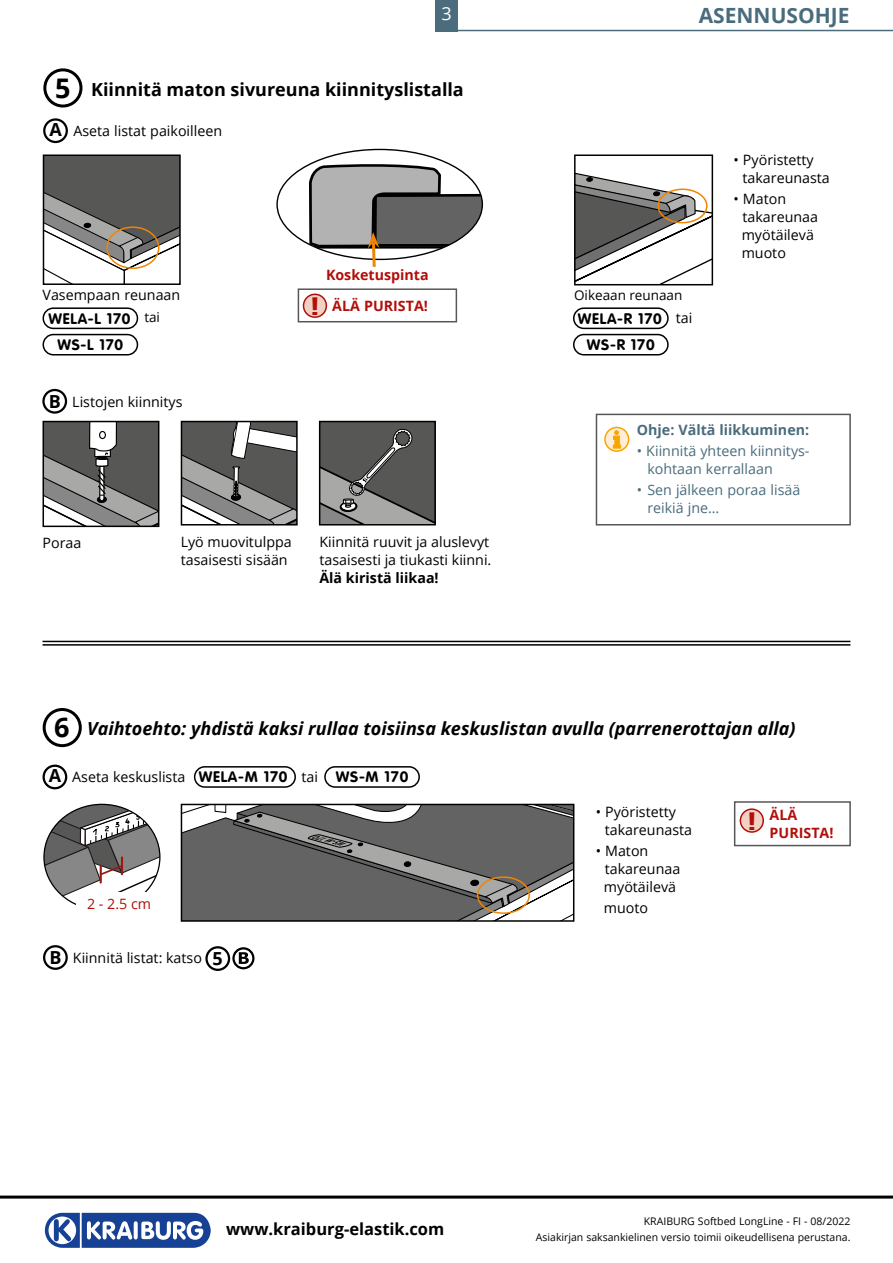
<style>
.page{position:relative;width:893px;height:1263px;background:#fff}
.page>*{position:absolute;margin:0;border:0;box-sizing:border-box;transform-origin:0 0}
.t1{font:700 27px "Open Sans";color:#000}
.t2{font:700 24px "Verdana";color:#b20f0a}
.t3{font:700 21px "Open Sans";color:#4a6c7d}
.t4{font:italic 700 18px "Open Sans";color:#000}
.t5{font:700 18px "Open Sans";color:#000}
.t6{font:18px "Open Sans";color:#fff}
.t7{font:700 16.5px "Open Sans";color:#000}
.t8{font:15px "VAG Rounded Bold";letter-spacing:.05em;color:#000}
.t9{font:14.25px/18px "Open Sans";color:#000}
.t10{font:14.25px/18px "Open Sans";color:#4a6c7d}
.t11{font:700 14.25px/18px "Open Sans";color:#b20f0a}
.t12{font:700 14.25px "Open Sans";color:#4a6c7d}
.t13{font:700 14.25px "Open Sans";color:#000}
.t14{font:14.25px "Open Sans";color:#b20f0a}
.t15{font:13.5px "Open Sans";color:#000}
.t16{font:10.5px/15px "Open Sans";color:#000;text-align:right}
.s1{font-size:27px}
.s2{font-weight:700;font-size:18px}
.s3{font-family:"Verdana";font-size:24px}
.s4{font-family:"Open Sans";font-size:13.5px}
.s5{font-family:"VAG Rounded Bold";font-size:15px}
</style>
<div class="page">
<div style="left:43px;top:708px;width:39px;height:39px;border:3px solid #000;border-radius:50%"></div>
<div style="left:43px;top:765px;width:24px;height:24px;border:2px solid #000;border-radius:50%"></div>
<hr style="left:43px;top:641px;width:807px;height:1px;background:#000">
<hr style="left:43px;top:644px;width:807px;height:2px;background:#000">
<svg style="left:44px;top:804px;width:115px;height:101px"></svg>
<div style="left:77px;top:892px;width:85px;height:21px;background:#fff"></div>
<svg style="left:184px;top:807px;width:387px;height:112px;background:#747372"></svg>
<div style="left:181px;top:804px;width:393px;height:118px;border:2px solid #000"></div>
<div style="left:477px;top:876px;width:53px;height:38px;border:2px solid #ee8503;border-radius:50%"></div>
<div style="left:194px;top:766px;width:102px;height:22px;border:2px solid #000;border-radius:10px"></div>
<div style="left:435px;top:0;width:23px;height:31px;background:#4a6c7d"></div>
<hr style="left:438px;top:30px;width:455px;height:1px;background:#4a6c7d">
<svg style="left:44px;top:1212px;width:167px;height:36px"></svg>
<hr style="left:0;top:1195px;width:893px;height:3px;background:#000">
<div style="left:43px;top:307px;width:95px;height:22px;border:2px solid #000;border-radius:10px"></div>
<div style="left:43px;top:334px;width:95px;height:21px;border:2px solid #000;border-radius:10px"></div>
<div style="left:573px;top:334px;width:96px;height:21px;border:2px solid #000;border-radius:10px"></div>
<div style="left:573px;top:307px;width:96px;height:22px;border:2px solid #000;border-radius:10px"></div>
<div style="left:324px;top:766px;width:96px;height:22px;border:2px solid #000;border-radius:10px"></div>
<div style="left:43px;top:118px;width:25px;height:25px;border:2px solid #000;border-radius:50%"></div>
<div style="left:43px;top:68px;width:39px;height:40px;border:3px solid #000;border-radius:50%"></div>
<svg style="left:46px;top:157px;width:132px;height:125px"></svg>
<div style="left:43px;top:154px;width:138px;height:131px;border:2px solid #000"></div>
<hr style="left:277px;top:246px;width:205px;height:3px;background:#000">
<svg style="left:577px;top:173px;width:133px;height:109px"></svg>
<div style="left:574px;top:154px;width:139px;height:131px;border:2px solid #000"></div>
<div style="left:298px;top:288px;width:159px;height:34px;border:2px solid #575756"></div>
<div style="left:303px;top:294px;width:23px;height:23px;background:#f1d1c3;border-radius:50%"></div>
<div style="left:303px;top:294px;width:24px;height:24px;border:2px solid #b20f0a;border-radius:50%"></div>
<div style="left:657px;top:189px;width:51px;height:34px;border:2px solid #ee8503;border-radius:50%"></div>
<svg style="left:308px;top:164px;width:174px;height:103px"></svg>
<div style="left:106px;top:226px;width:53px;height:43px;border:2px solid #ee8503;border-radius:50%"></div>
<div style="left:42px;top:389px;width:25px;height:25px;border:2px solid #000;border-radius:50%"></div>
<svg style="left:184px;top:424px;width:111px;height:98px;background:#7f7f7f"></svg>
<div style="left:181px;top:421px;width:117px;height:104px;border:2px solid #000"></div>
<svg style="left:46px;top:424px;width:110px;height:100px;background:#7c7c7c"></svg>
<div style="left:43px;top:421px;width:116px;height:106px;border:2px solid #000"></div>
<div style="left:596px;top:414px;width:255px;height:111px;border:2px solid #575756"></div>
<svg style="left:605px;top:427px;width:24px;height:24px"></svg>
<div style="left:604px;top:427px;width:25px;height:25px;border:2px solid #f7a600;border-radius:50%"></div>
<svg style="left:613px;top:430px;width:8px;height:18px"></svg>
<div style="left:734px;top:801px;width:117px;height:45px;border:2px solid #575756"></div>
<div style="left:740px;top:809px;width:23px;height:23px;background:#f1d1c3;border-radius:50%"></div>
<div style="left:740px;top:808px;width:24px;height:25px;border:2px solid #b20f0a;border-radius:50%"></div>
<div style="left:43px;top:945px;width:25px;height:25px;border:2px solid #000;border-radius:50%"></div>
<div style="left:205px;top:946px;width:25px;height:25px;border:2px solid #000;border-radius:50%"></div>
<svg style="left:239px;top:952px;width:10px;height:12px"></svg>
<div style="left:232px;top:947px;width:22px;height:22px;border:2px solid #000;border-radius:50%"></div>
<svg style="left:322px;top:424px;width:111px;height:98px;background:#686867"></svg>
<div style="left:319px;top:421px;width:117px;height:104px;border:2px solid #000"></div>
<p class="t6" style="left:441px;top:1px;width:12px">3</p>
<p class="t5" style="left:55px;top:76px;width:410px"><span class="s1">5</span> Kiinnitä maton sivureuna kiinnityslistalla</p>
<p class="t9" style="left:50px;top:122px;width:174px"><span class="s2">A</span> Aseta listat paikoilleen</p>
<p class="t11" style="left:326px;top:265px;width:104px">Kosketuspinta</p>
<h3 class="t3" style="left:699px;top:1px;width:152px">ASENNUSOHJE</h3>
<p class="t9" style="left:742px;top:151px;width:89px;text-indent:-9px">• Pyöristetty takareunasta</p>
<p class="t9" style="left:742px;top:190px;width:78px;text-indent:-8px">• Maton takareunaa myötäilevä muoto</p>
<p class="t9" style="left:43px;top:286px;width:139px">Vasempaan reunaan</p>
<p class="t15" style="left:574px;top:286px;width:110px">Oikeaan reunaan</p>
<p class="t11" style="left:310px;top:297px;width:119px"><span class="s3">!</span> ÄLÄ PURISTA!</p>
<p class="t8" style="left:48px;top:310px;width:113px">WELA-L 170 <span class="s4">tai</span></p>
<p class="t9" style="left:676px;top:308px;width:18px">tai</p>
<p class="t8" style="left:57px;top:336px;width:67px">WS-L 170</p>
<p class="t8" style="left:587px;top:336px;width:69px">WS-R 170</p>
<p class="t8" style="left:578px;top:310px;width:85px">WELA-R 170</p>
<p class="t9" style="left:49px;top:392px;width:135px"><span class="s2">B</span> Listojen kiinnitys</p>
<p class="t9" style="left:43px;top:533px;width:40px">Poraa</p>
<p class="t9" style="left:181px;top:533px;width:113px">Lyö muovitulppa tasaisesti sisään</p>
<p class="t9" style="left:319px;top:532px;width:173px">Kiinnitä ruuvit ja aluslevyt tasaisesti ja tiukasti kiinni.</p>
<p class="t13" style="left:319px;top:568px;width:121px">Älä kiristä liikaa!</p>
<p class="t12" style="left:637px;top:420px;width:174px">Ohje: Vältä liikkuminen:</p>
<p class="t10" style="left:647px;top:441px;width:164px;text-indent:-11px">• Kiinnitä yhteen kiinnitys&shy;kohtaan kerrallaan</p>
<p class="t10" style="left:647px;top:480px;width:154px;text-indent:-11px">• Sen jälkeen poraa lisää reikiä jne…</p>
<h1 class="t1" style="left:54px;top:708px;width:17px">6</h1>
<p class="t9" style="left:49px;top:768px;width:271px"><span class="s2">A</span> Aseta keskuslista <span class="s5">WELA-M 170</span> tai</p>
<p class="t4" style="left:87px;top:715px;width:710px">Vaihtoehto: yhdistä kaksi rullaa toisiinsa keskuslistan avulla (parrenerottajan alla)</p>
<p class="t8" style="left:336px;top:768px;width:74px">WS-M 170</p>
<p class="t14" style="left:87px;top:894px;width:65px">2 - 2.5 cm</p>
<p class="t9" style="left:49px;top:949px;width:175px"><span class="s2">B</span> Kiinnitä listat: katso <span class="s2">5</span></p>
<p class="t9" style="left:605px;top:802px;width:89px;text-indent:-9px">• Pyöristetty takareunasta</p>
<p class="t9" style="left:604px;top:841px;width:78px;text-indent:-8px">• Maton takareunaa myötäilevä</p>
<p class="t9" style="left:604px;top:898px;width:46px">muoto</p>
<h2 class="t2" style="left:747px;top:804px;width:11px">!</h2>
<p class="t11" style="left:770px;top:806px;width:65px">ÄLÄ<br>PURISTA!</p>
<p class="t7" style="left:226px;top:1217px;width:220px">www.kraiburg-elastik.com</p>
<p class="t16" style="left:536px;top:1214px;width:316px">KRAIBURG Softbed LongLine - FI - 08/2022<br>Asiakirjan saksankielinen versio toimii oikeudellisena perustana.</p>
</div>
